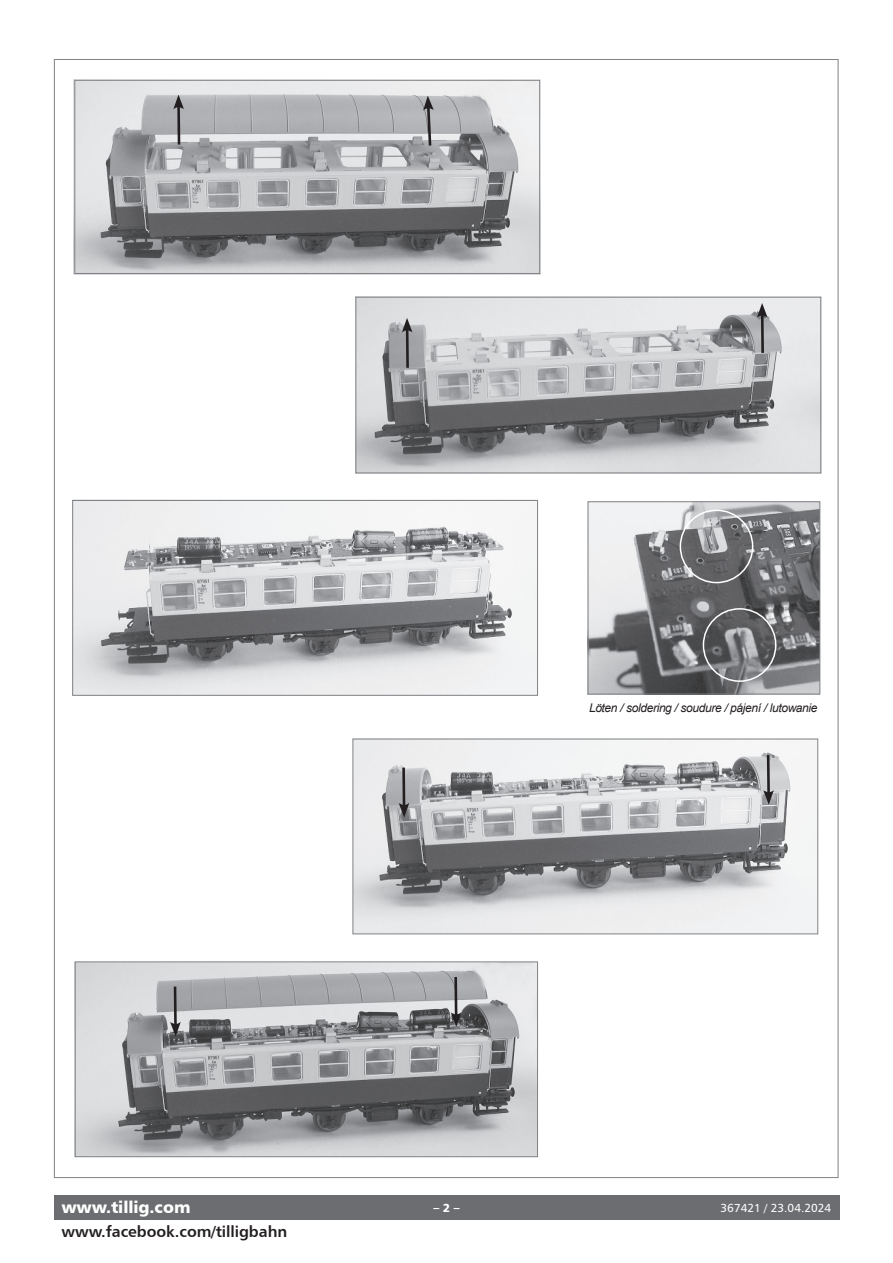
<style>
.page{position:relative;width:893px;height:1263px;background:#fff}
.page>*{position:absolute;margin:0;border:0;box-sizing:border-box;transform-origin:0 0}
.t1{font:16.5px "Humanist 777 BT Black B";letter-spacing:-.005em;color:#fff}
.t2{font:15.75px "Humanist 777 BT Bold B";letter-spacing:-.005em;color:#231f20}
.t3{font:italic 12px "Arial";letter-spacing:-.03em;color:#231f20}
.t4{font:11.7px "Humanist 777 BT Roman B";color:#fff}
.t5{font:11.7px "Humanist 777 BT Black B";color:#fff}
</style>
<div class="page">
<div style="left:54px;top:1195px;width:785px;height:25px;background:#6c6d70"></div>
<img style="left:76px;top:82px;width:462px;height:190px">
<img style="left:357px;top:299px;width:462px;height:172px">
<img style="left:74px;top:502px;width:462px;height:192px">
<img style="left:590px;top:503px;width:228px;height:189px">
<img style="left:354px;top:741px;width:462px;height:191px">
<img style="left:74px;top:962px;width:462px;height:195px">
<svg style="left:54px;top:59px;width:301px;height:88px"></svg>
<svg style="left:423px;top:96px;width:11px;height:52px"></svg>
<svg style="left:402px;top:318px;width:11px;height:52px"></svg>
<svg style="left:757px;top:303px;width:11px;height:52px"></svg>
<div style="left:680px;top:509px;width:73px;height:74px;border:2px solid #fff;border-radius:50%"></div>
<div style="left:703px;top:608px;width:73px;height:74px;border:2px solid #fff;border-radius:50%"></div>
<svg style="left:399px;top:765px;width:10px;height:52px"></svg>
<svg style="left:763px;top:752px;width:11px;height:53px"></svg>
<svg style="left:170px;top:984px;width:11px;height:52px"></svg>
<svg style="left:451px;top:974px;width:10px;height:53px"></svg>
<div style="left:74px;top:80px;width:466px;height:194px;border:1px solid #808285"></div>
<div style="left:355px;top:297px;width:466px;height:176px;border:1px solid #808285"></div>
<div style="left:72px;top:500px;width:466px;height:196px;border:1px solid #808285"></div>
<div style="left:588px;top:501px;width:232px;height:193px;border:1px solid #808285"></div>
<div style="left:352px;top:739px;width:466px;height:195px;border:1px solid #808285"></div>
<div style="left:75px;top:961px;width:463px;height:196px;border:1px solid #808285"></div>
<p class="t3" style="left:589px;top:700px;width:230px">Löten / soldering / soudure / pájení / lutowanie</p>
<h1 class="t1" style="left:61px;top:1196px;width:131px">www.tillig.com</h1>
<h2 class="t2" style="left:62px;top:1221px;width:227px">www.facebook.com/tilligbahn</h2>
<p class="t5" style="left:433px;top:1200px;width:28px">– 2 –</p>
<p class="t4" style="left:721px;top:1200px;width:112px">367421 / 23.04.2024</p>
</div>
